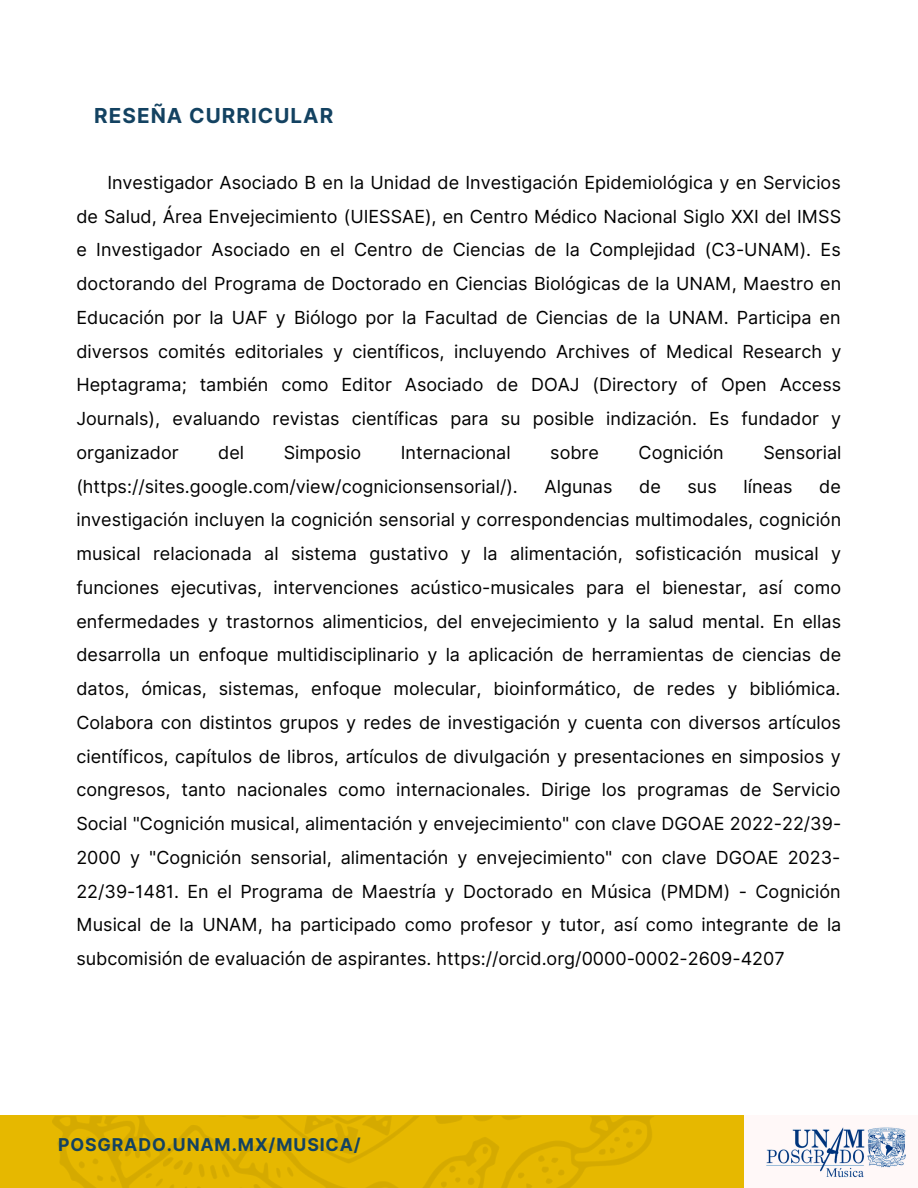
<style>
.page{position:relative;width:918px;height:1188px;background:#fff}
.page>*{position:absolute;margin:0;border:0;box-sizing:border-box;transform-origin:0 0}
.t1{font:700 20.7px "Inter";letter-spacing:.05em;color:#134261}
.t2{font:18px/33.8px "Inter";color:#000;text-align:justify}
.t3{font:700 17.7px "Inter";letter-spacing:.05em;color:#134261}
</style>
<div class="page">
<svg style="left:0;top:1115px;width:918px;height:73px;background:#e2b500"></svg>
<img style="left:745px;top:1115px;width:173px;height:73px">
<p class="t1" style="left:94px;top:103px;width:241px">RESEÑA CURRICULAR</p>
<p class="t2" style="left:76px;top:166px;width:767px;text-indent:31px">Investigador Asociado B en la Unidad de Investigación Epidemiológica y en Servicios de Salud, Área Envejecimiento (UIESSAE), en Centro Médico Nacional Siglo XXI del IMSS e Investigador Asociado en el Centro de Ciencias de la Complejidad (C3-UNAM). Es doctorando del Programa de Doctorado en Ciencias Biológicas de la UNAM, Maestro en Educación por la UAF y Biólogo por la Facultad de Ciencias de la UNAM. Participa en diversos comités editoriales y científicos, incluyendo Archives of Medical Research y Heptagrama; también como Editor Asociado de DOAJ (Directory of Open Access Journals), evaluando revistas científicas para su posible indización. Es fundador y organizador</p>
<p class="t2" style="left:218px;top:436px;width:27px">del</p>
<p class="t2" style="left:284px;top:436px;width:79px">Simposio</p>
<p class="t2" style="left:401px;top:436px;width:111px">Internacional</p>
<p class="t2" style="left:550px;top:436px;width:50px">sobre</p>
<p class="t2" style="left:639px;top:436px;width:87px">Cognición</p>
<p class="t2" style="left:763px;top:436px;width:80px">Sensorial</p>
<p class="t2" style="left:76px;top:469px;width:443px">(https://sites.google.com/view/cognicionsensorial/).</p>
<p class="t2" style="left:545px;top:469px;width:69px">Algunas</p>
<p class="t2" style="left:639px;top:469px;width:23px">de</p>
<p class="t2" style="left:688px;top:469px;width:31px">sus</p>
<p class="t2" style="left:743px;top:469px;width:51px">líneas</p>
<p class="t2" style="left:76px;top:469px;width:767px;text-indent:743px">de investigación incluyen la cognición sensorial y correspondencias multimodales, cognición musical relacionada al sistema gustativo y la alimentación, sofisticación musical y funciones ejecutivas, intervenciones acústico-musicales para el bienestar, así como enfermedades y trastornos alimenticios, del envejecimiento y la salud mental. En ellas desarrolla un enfoque multidisciplinario y la aplicación de herramientas de ciencias de datos, ómicas, sistemas, enfoque molecular, bioinformático, de redes y bibliómica.<br>Colabora con distintos grupos y redes de investigación y cuenta con diversos artículos científicos, capítulos de libros, artículos de divulgación y presentaciones en simposios y congresos, tanto nacionales como internacionales. Dirige los programas de Servicio Social "Cognición musical, alimentación y envejecimiento" con clave DGOAE 2022-22/39- 2000 y "Cognición sensorial, alimentación y envejecimiento" con clave DGOAE 2023- 22/39-1481. En el Programa de Maestría y Doctorado en Música (PMDM) - Cognición Musical de la UNAM, ha participado como profesor y tutor, así como integrante de la subcomisión de evaluación de aspirantes. https://orcid.org/0000-0002-2609-4207</p>
<p class="t3" style="left:58px;top:1134px;width:304px">POSGRADO.UNAM.MX/MUSICA/</p>
</div>
